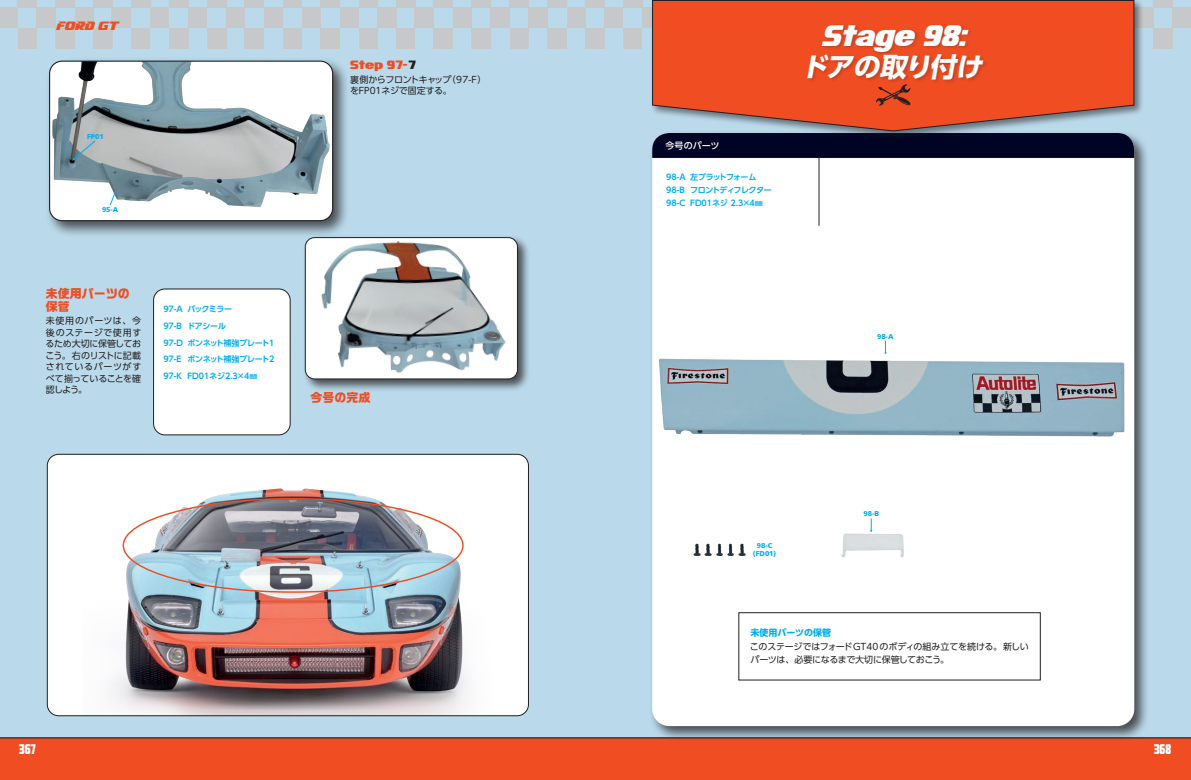
<style>
.page{position:relative;width:1191px;height:780px;background:#badaeb}
.page>*{position:absolute;margin:0;border:0;box-sizing:border-box;transform-origin:0 0}
.t1{font:29.4px "Infinite Justice";color:#fff;scale:.9 1}
.t2{font:italic 700 26.7px "UD Shin Go Pro";color:#fff}
.t3{font:14px "Infinite Justice Straight";color:#fff;scale:.6 1}
.t4{font:700 12px/13px "Ro G San Srf Std";color:#f04d22}
.t5{font:12px "Infinite Justice Straight";color:#f04d22}
.t6{font:12px "Infinite Justice";color:#f04d22}
.t7{font:9px/11.5px "UD Shin Go Pro";letter-spacing:-.025em;color:#231f20}
.t8{font:700 9px "UD Shin Go Pro";color:#00aeef}
.t9{font:500 9px "UD Shin Go Pro";letter-spacing:.01em;color:#fff}
.t10{font:700 8px/16.8px "UD Shin Go Pro De";letter-spacing:-.035em;color:#00aeef}
.t11{font:900 7px/7.8px "Frutiger LT Std";color:#00aeef;text-align:center}
.s1{color:#231f20}
</style>
<div class="page">
<div style="left:0;top:737px;width:1191px;height:43px;background:#f04d22"></div>
<div style="left:45px;top:57px;width:305px;height:181px;background:#231f20;opacity:.75"></div>
<img style="left:50px;top:61px;width:283px;height:160px">
<div style="left:49px;top:61px;width:284px;height:160px;border:1px solid #231f20;border-radius:13px"></div>
<div style="left:302px;top:234px;width:228px;height:158px;background:#231f20;opacity:.75"></div>
<div style="left:305px;top:237px;width:212px;height:142px;background:#fff;border-radius:9px"></div>
<img style="left:321px;top:241px;width:185px;height:132px">
<div style="left:305px;top:237px;width:213px;height:142px;border:1px solid #231f20;border-radius:9px"></div>
<svg style="left:73px;top:140px;width:23px;height:20px"></svg>
<svg style="left:109px;top:192px;width:7px;height:14px"></svg>
<div style="left:47px;top:454px;width:481px;height:261px;background:#fff;border-radius:11px"></div>
<img style="left:111px;top:488px;width:358px;height:226px">
<div style="left:47px;top:454px;width:482px;height:262px;border:1px solid #231f20;border-radius:11px"></div>
<div style="left:648px;top:129px;width:501px;height:612px;background:#231f20;opacity:.75"></div>
<div style="left:652px;top:133px;width:482px;height:593px;background:#fff;border-radius:17px"></div>
<div style="left:652px;top:141px;width:482px;height:17px;background:#000424"></div>
<hr style="left:818px;top:156px;width:1px;height:70px;background:#231f20">
<img style="left:648px;top:345px;width:477px;height:215px">
<svg style="left:884px;top:340px;width:2px;height:14px"></svg>
<svg style="left:870px;top:518px;width:2px;height:14px"></svg>
<svg style="left:693px;top:543px;width:53px;height:12px"></svg>
<div style="left:17px;top:0;width:19px;height:7px;background:#c7c8ca"></div>
<div style="left:55px;top:0;width:19px;height:7px;background:#c7c8ca"></div>
<div style="left:93px;top:0;width:19px;height:7px;background:#c7c8ca"></div>
<div style="left:131px;top:0;width:19px;height:7px;background:#c7c8ca"></div>
<div style="left:0;top:7px;width:18px;height:21px;background:#c7c8ca"></div>
<div style="left:36px;top:7px;width:19px;height:21px;background:#c7c8ca"></div>
<div style="left:74px;top:7px;width:19px;height:21px;background:#c7c8ca"></div>
<div style="left:112px;top:7px;width:19px;height:21px;background:#c7c8ca"></div>
<div style="left:18px;top:28px;width:19px;height:21px;background:#c7c8ca"></div>
<div style="left:55px;top:28px;width:19px;height:21px;background:#c7c8ca"></div>
<div style="left:93px;top:28px;width:19px;height:21px;background:#c7c8ca"></div>
<div style="left:131px;top:28px;width:19px;height:21px;background:#c7c8ca"></div>
<div style="left:169px;top:0;width:19px;height:7px;background:#c7c8ca"></div>
<div style="left:207px;top:0;width:19px;height:7px;background:#c7c8ca"></div>
<div style="left:245px;top:0;width:19px;height:7px;background:#c7c8ca"></div>
<div style="left:283px;top:0;width:19px;height:7px;background:#c7c8ca"></div>
<div style="left:150px;top:7px;width:19px;height:21px;background:#c7c8ca"></div>
<div style="left:188px;top:7px;width:19px;height:21px;background:#c7c8ca"></div>
<div style="left:226px;top:7px;width:19px;height:21px;background:#c7c8ca"></div>
<div style="left:264px;top:7px;width:19px;height:21px;background:#c7c8ca"></div>
<div style="left:169px;top:28px;width:19px;height:21px;background:#c7c8ca"></div>
<div style="left:207px;top:28px;width:19px;height:21px;background:#c7c8ca"></div>
<div style="left:245px;top:28px;width:19px;height:21px;background:#c7c8ca"></div>
<div style="left:283px;top:28px;width:19px;height:21px;background:#c7c8ca"></div>
<div style="left:321px;top:0;width:19px;height:7px;background:#c7c8ca"></div>
<div style="left:359px;top:0;width:19px;height:7px;background:#c7c8ca"></div>
<div style="left:396px;top:0;width:19px;height:7px;background:#c7c8ca"></div>
<div style="left:434px;top:0;width:19px;height:7px;background:#c7c8ca"></div>
<div style="left:302px;top:7px;width:19px;height:21px;background:#c7c8ca"></div>
<div style="left:340px;top:7px;width:19px;height:21px;background:#c7c8ca"></div>
<div style="left:378px;top:7px;width:18px;height:21px;background:#c7c8ca"></div>
<div style="left:415px;top:7px;width:19px;height:21px;background:#c7c8ca"></div>
<div style="left:321px;top:28px;width:19px;height:21px;background:#c7c8ca"></div>
<div style="left:359px;top:28px;width:19px;height:21px;background:#c7c8ca"></div>
<div style="left:396px;top:28px;width:19px;height:21px;background:#c7c8ca"></div>
<div style="left:434px;top:28px;width:19px;height:21px;background:#c7c8ca"></div>
<div style="left:472px;top:0;width:19px;height:7px;background:#c7c8ca"></div>
<div style="left:510px;top:0;width:19px;height:7px;background:#c7c8ca"></div>
<div style="left:547px;top:0;width:19px;height:7px;background:#c7c8ca"></div>
<div style="left:453px;top:7px;width:19px;height:21px;background:#c7c8ca"></div>
<div style="left:491px;top:7px;width:19px;height:21px;background:#c7c8ca"></div>
<div style="left:529px;top:7px;width:19px;height:21px;background:#c7c8ca"></div>
<div style="left:566px;top:7px;width:19px;height:21px;background:#c7c8ca"></div>
<div style="left:472px;top:28px;width:19px;height:21px;background:#c7c8ca"></div>
<div style="left:510px;top:28px;width:19px;height:21px;background:#c7c8ca"></div>
<div style="left:547px;top:28px;width:19px;height:21px;background:#c7c8ca"></div>
<div style="left:585px;top:0;width:19px;height:7px;background:#c7c8ca"></div>
<div style="left:623px;top:0;width:19px;height:7px;background:#c7c8ca"></div>
<div style="left:604px;top:7px;width:19px;height:21px;background:#c7c8ca"></div>
<div style="left:642px;top:7px;width:19px;height:21px;background:#c7c8ca"></div>
<div style="left:585px;top:28px;width:19px;height:21px;background:#c7c8ca"></div>
<div style="left:623px;top:28px;width:19px;height:21px;background:#c7c8ca"></div>
<div style="left:1153px;top:0;width:19px;height:7px;background:#c7c8ca"></div>
<div style="left:1134px;top:7px;width:19px;height:21px;background:#c7c8ca"></div>
<div style="left:1172px;top:7px;width:19px;height:21px;background:#c7c8ca"></div>
<div style="left:1153px;top:28px;width:19px;height:21px;background:#c7c8ca"></div>
<div style="left:650px;top:0;width:494px;height:141px;background:#231f20;opacity:.55"></div>
<svg style="left:651px;top:0;width:484px;height:132px;background:#e15a37"></svg>
<svg style="left:876px;top:84px;width:34px;height:22px"></svg>
<div style="left:154px;top:289px;width:136px;height:146px;background:#fff;border-radius:11px"></div>
<div style="left:153px;top:288px;width:138px;height:147px;border:1px solid #231f20;border-radius:11px"></div>
<div style="left:738px;top:612px;width:302px;height:68px;border:1px solid #231f20"></div>
<div style="left:806px;top:24px;width:182px;height:60px;background:#231f20;opacity:.22"></div>
<h3 class="t6" style="left:56px;top:19px;width:64px">FORD GT</h3>
<p class="t11" style="left:87px;top:133px;width:18px">FP01</p>
<p class="t11" style="left:102px;top:206px;width:18px">95-A</p>
<h3 class="t4" style="left:46px;top:287px;width:85px">未使用パーツの保管</h3>
<p class="t7" style="left:45px;top:315px;width:97px;text-align:justify">未使用のパーツは、今後のステージで使用するため大切に保管しておこう。右のリストに記載されているパーツがすべて揃っていることを確認しよう。</p>
<p class="t10" style="left:163px;top:300px;width:112px">97-A バックミラー<br>97-B ドアシール<br>97-D ボンネット補強プレート1<br>97-E ボンネット補強プレート2<br>97-K FD01ネジ2.3×4mm</p>
<h3 class="t5" style="left:350px;top:59px;width:67px">Step 97-<span class="s1">7</span></h3>
<p class="t7" style="left:350px;top:73px;width:138px">裏側からフロントキャップ（97-F）をFP01ネジで固定する。</p>
<h3 class="t4" style="left:310px;top:390px;width:61px">今号の完成</h3>
<p class="t9" style="left:665px;top:138px;width:56px">今号のパーツ</p>
<p class="t10" style="left:666px;top:170px;width:107px;line-height:12.8px">98-A 左プラットフォーム<br>98-B フロントディフレクター<br>98-C FD01ネジ 2.3×4mm</p>
<h1 class="t1" style="left:821px;top:20px;width:162px">Stage 98:</h1>
<h2 class="t2" style="left:800px;top:45px;width:190px">ドアの取り付け</h2>
<p class="t11" style="left:877px;top:332px;width:18px">98-A</p>
<p class="t11" style="left:753px;top:541px;width:25px">98-C (FD01)</p>
<p class="t11" style="left:863px;top:510px;width:17px">98-B</p>
<p class="t8" style="left:750px;top:625px;width:82px">未使用パーツの保管</p>
<p class="t7" style="left:750px;top:640px;width:280px;line-height:13px">このステージではフォードGT40のボディの組み立てを続ける。新しいパーツは、必要になるまで大切に保管しておこう。</p>
<h3 class="t3" style="left:19px;top:741px;width:29px">367</h3>
<h3 class="t3" style="left:1154px;top:741px;width:30px">368</h3>
</div>
